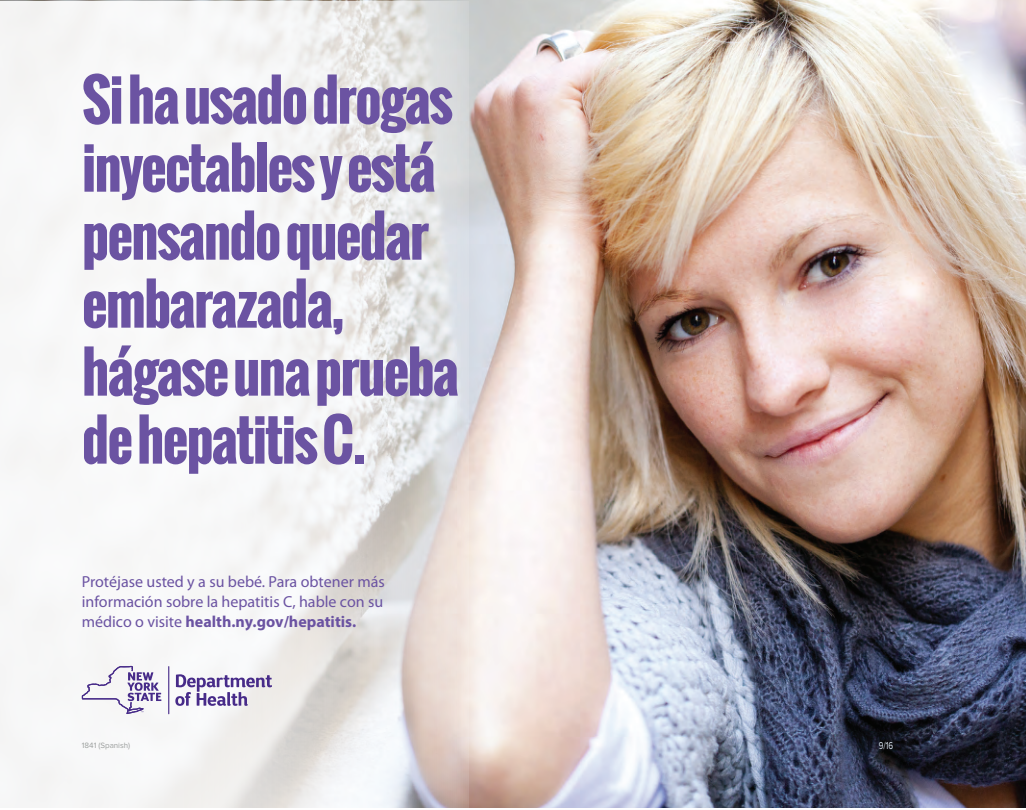
<style>
.page{position:relative;width:1026px;height:810px;background:#fff}
.page>*{position:absolute;margin:0;border:0;box-sizing:border-box;transform-origin:0 0}
.t1{font:700 56px/68px "Oswald";letter-spacing:-.035em;color:#6b53a2}
.t2{font:16px/20px "Myriad Pro";color:#6b53a2;text-align:justify}
.t3{font:10.5px "Proxima Nova";color:#e0ebf6;scale:.76 1}
.t4{font:8px "Proxima Nova";color:#9b9e9d}
.s1{font-weight:700}
</style>
<div class="page">
<img style="left:0;top:0;width:1026px;height:808px">
<svg style="left:1px;top:1px;width:467px;height:807px"></svg>
<svg style="left:175px;top:674px;width:97px;height:32px"></svg>
<hr style="left:168px;top:666px;width:1px;height:48px;background:#472b89">
<svg style="left:82px;top:666px;width:79px;height:48px"></svg>
<h1 class="t1" style="left:82px;top:66px;width:379px">Si ha usado drogas inyectables y está pensando quedar embarazada, hágase una prueba de hepatitis C.</h1>
<p class="t2" style="left:82px;top:572px;width:304px">Protéjase usted y a su bebé. Para obtener más información sobre la hepatitis C, hable con su médico o visite <span class="s1">health.ny.gov/hepatitis.</span></p>
<p class="t4" style="left:82px;top:741px;width:50px">1841 (Spanish)</p>
<p class="t3" style="left:879px;top:739px;width:21px">9/16</p>
</div>
